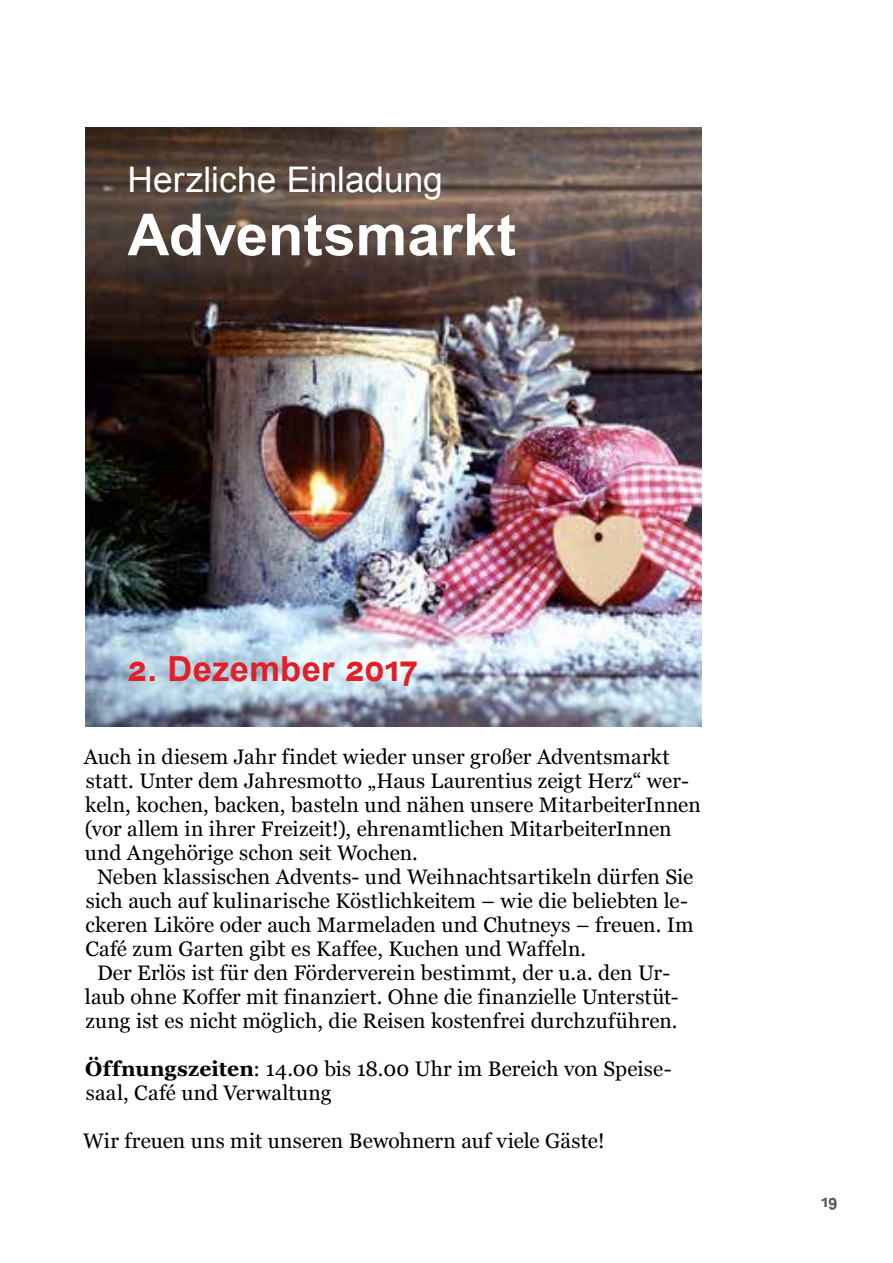
<style>
.page{position:relative;width:893px;height:1263px;background:#fff}
.page>*{position:absolute;margin:0;border:0;box-sizing:border-box;transform-origin:0 0}
.t1{font:700 57.9px "Arial";color:#fff}
.t2{font:35.25px "Arial";color:#fff}
.t3{font:700 34.5px "Arial";letter-spacing:.01em;color:#e31e25}
.t4{font:21px/24px "Vani";letter-spacing:.005em;color:#000}
.t5{font:700 16.5px "Arial";color:#58595b}
.s1{font-weight:700}
</style>
<div class="page">
<svg style="left:595px;top:127px;width:107px;height:1px"></svg>
<img style="left:85px;top:128px;width:617px;height:598px">
<h2 class="t2" style="left:128px;top:156px;width:317px">Herzliche Einladung</h2>
<h1 class="t1" style="left:128px;top:194px;width:390px">Adventsmarkt</h1>
<h3 class="t3" style="left:128px;top:644px;width:292px">2. Dezember 2017</h3>
<p class="t4" style="left:84px;top:745px;width:587px">Auch in diesem Jahr findet wieder unser großer Adventsmarkt</p>
<p class="t4" style="left:86px;top:769px;width:605px">statt. Unter dem Jahresmotto „Haus Laurentius zeigt Herz“ wer-</p>
<p class="t4" style="left:85px;top:793px;width:617px">keln, kochen, backen, basteln und nähen unsere MitarbeiterInnen</p>
<p class="t4" style="left:85px;top:817px;width:588px">(vor allem in ihrer Freizeit!), ehrenamtlichen MitarbeiterInnen</p>
<p class="t4" style="left:85px;top:841px;width:335px">und Angehörige schon seit Wochen.</p>
<p class="t4" style="left:97px;top:865px;width:598px">Neben klassischen Advents- und Weihnachtsartikeln dürfen Sie</p>
<p class="t4" style="left:86px;top:889px;width:604px">sich auch auf kulinarische Köstlichkeitem – wie die beliebten le-</p>
<p class="t4" style="left:86px;top:913px;width:610px">ckeren Liköre oder auch Marmeladen und Chutneys – freuen. Im</p>
<p class="t4" style="left:85px;top:937px;width:502px">Café zum Garten gibt es Kaffee, Kuchen und Waffeln.</p>
<p class="t4" style="left:97px;top:961px;width:575px">Der Erlös ist für den Förderverein bestimmt, der u.a. den Ur-</p>
<p class="t4" style="left:85px;top:985px;width:595px">laub ohne Koffer mit finanziert. Ohne die finanzielle Unterstüt-</p>
<p class="t4" style="left:85px;top:1009px;width:594px">zung ist es nicht möglich, die Reisen kostenfrei durchzuführen.</p>
<p class="t4" style="left:85px;top:1057px;width:588px"><span class="s1">Öffnungszeiten</span>: 14.00 bis 18.00 Uhr im Bereich von Speise&shy;saal, Café und Verwaltung</p>
<p class="t4" style="left:83px;top:1129px;width:523px">Wir freuen uns mit unseren Bewohnern auf viele Gäste!</p>
<p class="t5" style="left:821px;top:1190px;width:18px">19</p>
</div>
